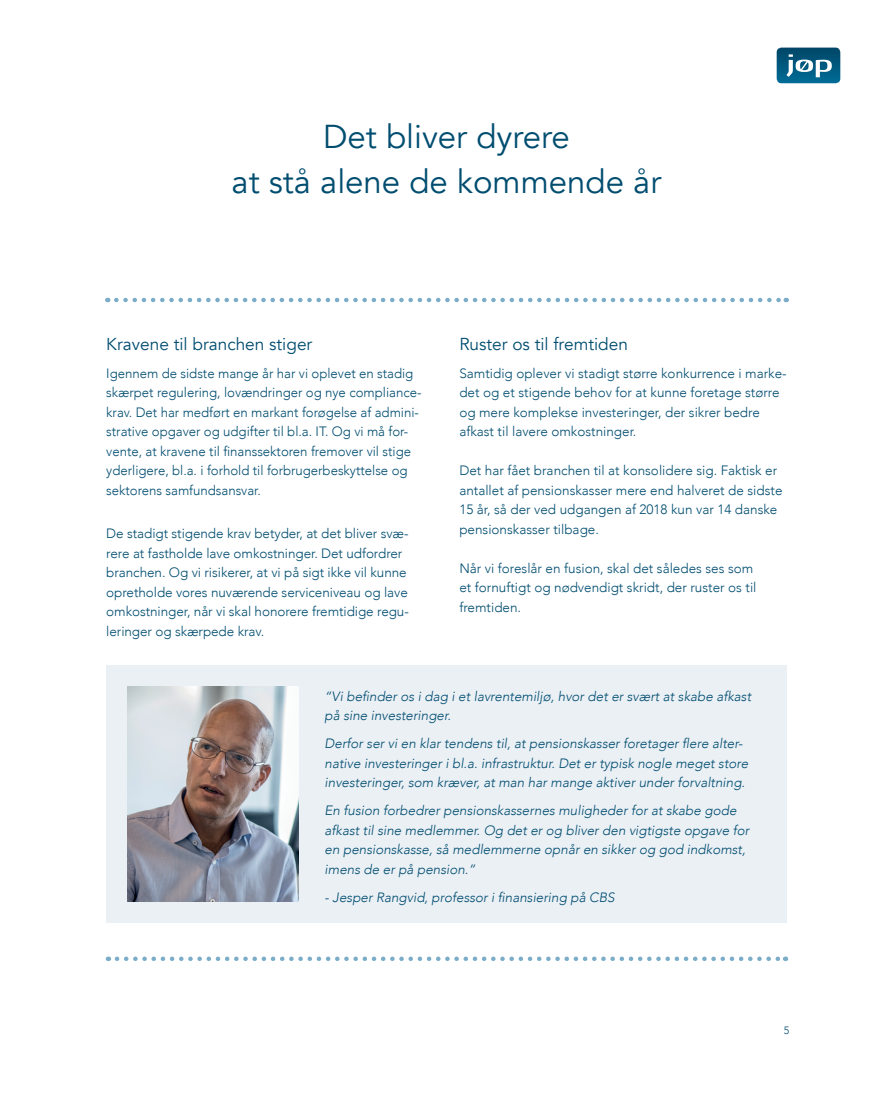
<style>
.page{position:relative;width:893px;height:1106px;background:#fff}
.page>*{position:absolute;margin:0;border:0;box-sizing:border-box;transform-origin:0 0}
.t1{font:33px/45px "Avenir";color:#004d70;text-align:center}
.t2{font:17.25px "Avenir";color:#004d70}
.t3{font:300 13.5px/19.5px "Avenir";color:#004d70}
.t4{font:italic 300 13.5px/19.5px "Avenir";color:#004d70}
.t5{font:300 10.65px "Avenir";color:#004d70}
</style>
<div class="page">
<svg style="left:117px;top:956px;width:669px;height:5px"></svg>
<svg style="left:116px;top:298px;width:671px;height:4px"></svg>
<div style="left:106px;top:665px;width:681px;height:258px;background:#ebf0f5"></div>
<img style="left:128px;top:687px;width:171px;height:214px">
<svg style="left:777px;top:48px;width:63px;height:35px;background:#2a7493"></svg>
<h1 class="t1" style="left:232px;top:114px;width:431px">Det bliver dyrere<br>at stå alene de kommende år</h1>
<p class="t2" style="left:106px;top:333px;width:207px">Kravene til branchen stiger</p>
<p class="t3" style="left:106px;top:363px;width:315px">Igennem de sidste mange år har vi oplevet en stadig skærpet regulering, lovændringer og nye compliance&shy;krav. Det har medført en markant forøgelse af admini&shy;strative opgaver og udgifter til bl.a. IT. Og vi må for&shy;vente, at kravene til finanssektoren fremover vil stige yderligere, bl.a. i forhold til forbrugerbeskyttelse og sektorens samfundsansvar.</p>
<p class="t3" style="left:106px;top:524px;width:304px">De stadigt stigende krav betyder, at det bliver svæ&shy;rere at fastholde lave omkostninger. Det udfordrer branchen. Og vi risikerer, at vi på sigt ikke vil kunne opretholde vores nuværende serviceniveau og lave omkostninger, når vi skal honorere fremtidige regu&shy;leringer og skærpede krav.</p>
<p class="t2" style="left:459px;top:333px;width:170px">Ruster os til fremtiden</p>
<p class="t3" style="left:459px;top:363px;width:329px">Samtidig oplever vi stadigt større konkurrence i marke&shy;det og et stigende behov for at kunne foretage større og mere komplekse investeringer, der sikrer bedre afkast til lavere omkostninger.</p>
<p class="t3" style="left:459px;top:461px;width:325px">Det har fået branchen til at konsolidere sig. Faktisk er antallet af pensionskasser mere end halveret de sidste 15 år, så der ved udgangen af 2018 kun var 14 danske pensionskasser tilbage.</p>
<p class="t3" style="left:459px;top:558px;width:299px">Når vi foreslår en fusion, skal det således ses som et fornuftigt og nødvendigt skridt, der ruster os til fremtiden.</p>
<p class="t4" style="left:325px;top:686px;width:428px">“Vi befinder os i dag i et lavrentemiljø, hvor det er svært at skabe afkast på sine investeringer.</p>
<p class="t4" style="left:325px;top:733px;width:425px">Derfor ser vi en klar tendens til, at pensionskasser foretager flere alter&shy;native investeringer i bl.a. infrastruktur. Det er typisk nogle meget store investeringer, som kræver, at man har mange aktiver under forvaltning.</p>
<p class="t4" style="left:325px;top:800px;width:426px">En fusion forbedrer pensionskassernes muligheder for at skabe gode afkast til sine medlemmer. Og det er og bliver den vigtigste opgave for en pensionskasse, så medlemmerne opnår en sikker og god indkomst, imens de er på pension.”</p>
<p class="t4" style="left:325px;top:887px;width:292px">- Jesper Rangvid, professor i finansiering på CBS</p>
<p class="t5" style="left:784px;top:1023px;width:7px">5</p>
</div>
